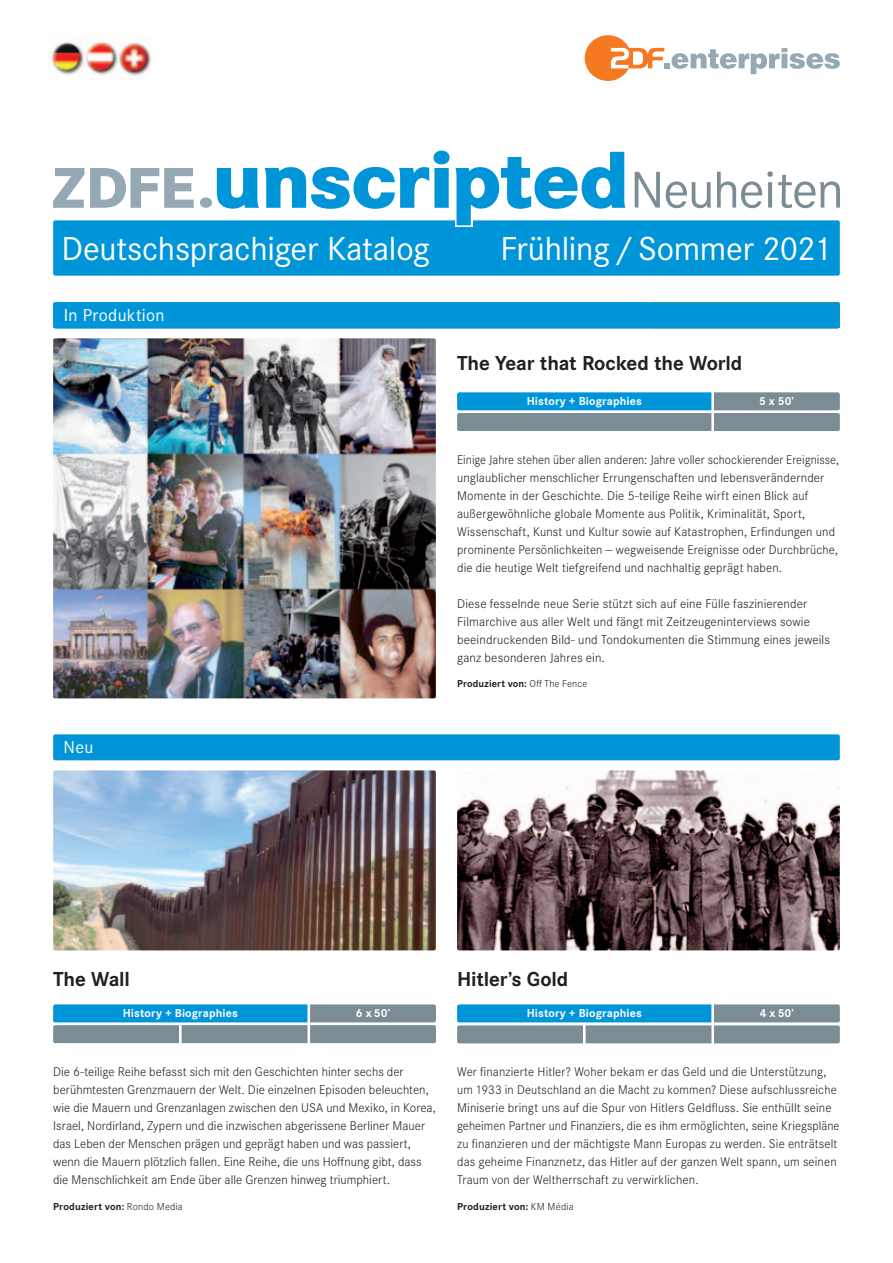
<style>
.page{position:relative;width:893px;height:1263px;background:#fff}
.page>*{position:absolute;margin:0;border:0;box-sizing:border-box;transform-origin:0 0}
.t1{font:53.55px "Corporate S";letter-spacing:-.025em;color:#7b8c95}
.t2{font:34.5px "Corporate S";letter-spacing:-.01em;color:#fff}
.t3{font:700 21px "Corporate S";letter-spacing:-.005em;color:#231f20}
.t4{font:18px "Corporate S";letter-spacing:.015em;color:#fff}
.t5{font:300 13.2px/18px "Corporate S";letter-spacing:.01em;color:#231f20}
.t6{font:300 13.2px/18px "Corporate S";letter-spacing:.01em;color:#231f20;scale:.95 1}
.t7{font:700 12px "Corporate S";letter-spacing:.01em;color:#fff}
.t8{font:700 10.5px "Corporate S";letter-spacing:.015em;color:#231f20}
.s1{font-weight:300}
</style>
<div class="page">
<div style="left:53px;top:220px;width:787px;height:56px;background:#0095d9;border-radius:2px"></div>
<img style="left:51px;top:38px;width:101px;height:38px">
<svg style="left:457px;top:392px;width:383px;height:39px;background:#6098b2"></svg>
<img style="left:457px;top:770px;width:383px;height:180px">
<svg style="left:457px;top:1004px;width:383px;height:39px;background:#6299b4"></svg>
<svg style="left:53px;top:1004px;width:383px;height:39px;background:#6199b3"></svg>
<div style="left:53px;top:734px;width:787px;height:26px;background:#0095d9"></div>
<svg style="left:585px;top:35px;width:255px;height:46px"></svg>
<img style="left:53px;top:770px;width:383px;height:180px">
<div style="left:53px;top:302px;width:787px;height:26px;background:#0095d9"></div>
<img style="left:53px;top:338px;width:383px;height:360px">
<svg style="left:455px;top:225px;width:17px;height:2px"></svg>
<svg style="left:53px;top:168px;width:141px;height:40px"></svg>
<div style="left:200px;top:197px;width:12px;height:11px;background:#95a9b4;border-radius:50%"></div>
<svg style="left:217px;top:168px;width:42px;height:41px"></svg>
<svg style="left:265px;top:151px;width:360px;height:74px"></svg>
<h1 class="t1" style="left:630px;top:151px;width:215px">Neuheiten</h1>
<h2 class="t2" style="left:62px;top:223px;width:370px">Deutschsprachiger Katalog</h2>
<h2 class="t2" style="left:500px;top:223px;width:332px">Frühling/Sommer 2021</h2>
<h3 class="t4" style="left:64px;top:301px;width:102px">In Produktion</h3>
<h3 class="t4" style="left:64px;top:301px;width:76px">Preschool</h3>
<h3 class="t4" style="left:64px;top:733px;width:31px">Neu</h3>
<h3 class="t3" style="left:53px;top:963px;width:78px">The Wall</h3>
<h3 class="t3" style="left:457px;top:347px;width:287px">The Year that Rocked the World</h3>
<p class="t7" style="left:527px;top:392px;width:117px">History + Biographies</p>
<p class="t7" style="left:759px;top:392px;width:37px">5 x 50’</p>
<p class="t6" style="left:457px;top:450px;width:403px">Einige Jahre stehen über allen anderen: Jahre voller schockierender Ereignisse, unglaublicher menschlicher Errungenschaften und lebensverändernder Momente in der Geschichte. Die 5-teilige Reihe wirft einen Blick auf außergewöhnliche globale Momente aus Politik, Kriminalität, Sport, Wissenschaft, Kunst und Kultur sowie auf Katastrophen, Erfindungen und prominente Persönlichkeiten — wegweisende Ereignisse oder Durchbrüche, die die heutige Welt tiefgreifend und nachhaltig geprägt haben.</p>
<p class="t5" style="left:457px;top:594px;width:374px">Diese fesselnde neue Serie stützt sich auf eine Fülle faszinierender Filmarchive aus aller Welt und fängt mit Zeitzeugeninterviews sowie beeindruckenden Bild- und Tondokumenten die Stimmung eines jeweils ganz besonderen Jahres ein.</p>
<p class="t8" style="left:457px;top:676px;width:132px">Produziert von: <span class="s1">Off The Fence</span></p>
<h3 class="t3" style="left:457px;top:963px;width:113px">Hitler’s Gold</h3>
<p class="t7" style="left:123px;top:1004px;width:117px">History + Biographies</p>
<p class="t7" style="left:760px;top:1004px;width:36px">4 x 50’</p>
<p class="t7" style="left:527px;top:1004px;width:117px">History + Biographies</p>
<p class="t7" style="left:356px;top:1004px;width:36px">6 x 50’</p>
<p class="t5" style="left:53px;top:1062px;width:384px">Die 6-teilige Reihe befasst sich mit den Geschichten hinter sechs der berühmtesten Grenzmauern der Welt. Die einzelnen Episoden beleuchten, wie die Mauern und Grenzanlagen zwischen den USA und Mexiko, in Korea, Israel, Nordirland, Zypern und die inzwischen abgerissene Berliner Mauer das Leben der Menschen prägen und geprägt haben und was passiert, wenn die Mauern plötzlich fallen. Eine Reihe, die uns Hoffnung gibt, dass die Menschlichkeit am Ende über alle Grenzen hinweg triumphiert.</p>
<p class="t8" style="left:53px;top:1198px;width:131px">Produziert von: <span class="s1">Rondo Media</span></p>
<p class="t5" style="left:457px;top:1062px;width:384px">Wer finanzierte Hitler? Woher bekam er das Geld und die Unterstützung, um 1933 in Deutschland an die Macht zu kommen? Diese aufschlussreiche Miniserie bringt uns auf die Spur von Hitlers Geldfluss. Sie enthüllt seine geheimen Partner und Finanziers, die es ihm ermöglichten, seine Kriegspläne zu finanzieren und der mächtigste Mann Europas zu werden. Sie enträtselt das geheime Finanznetz, das Hitler auf der ganzen Welt spann, um seinen Traum von der Weltherrschaft zu verwirklichen.</p>
<p class="t8" style="left:457px;top:1198px;width:118px">Produziert von: <span class="s1">KM Média</span></p>
</div>
